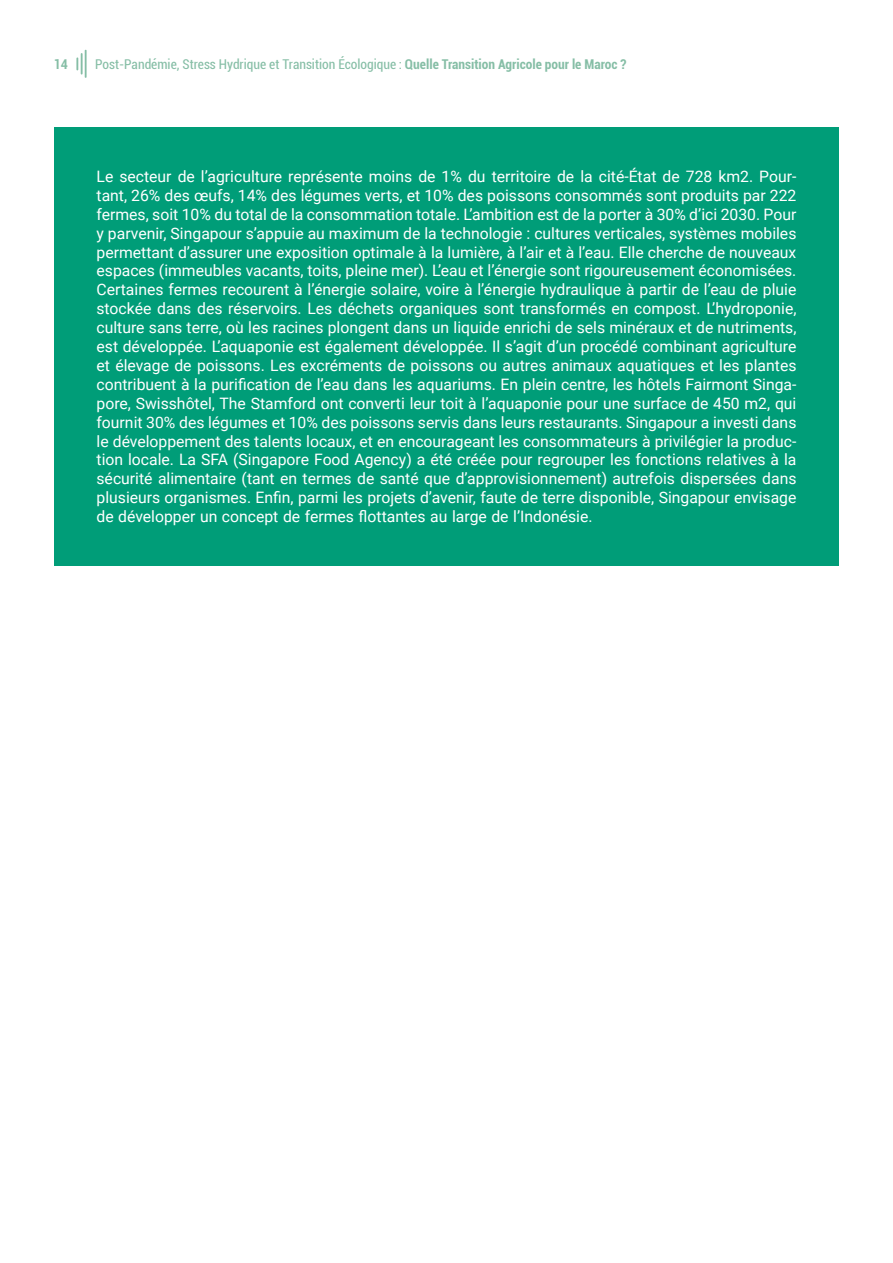
<style>
.page{position:relative;width:893px;height:1263px;background:#fff}
.page>*{position:absolute;margin:0;border:0;box-sizing:border-box;transform-origin:0 0}
.t1{font:15.75px/18.9px "Roboto";color:#fff;text-align:justify}
.t2{font:condensed 13.5px "Roboto";color:#86bea6}
.t3{font:700 condensed 13.5px "Roboto";color:#86bea6}
.s1{font-weight:700}
</style>
<div class="page">
<svg style="left:76px;top:50px;width:11px;height:28px"></svg>
<div style="left:54px;top:128px;width:785px;height:438px;background:#009d78"></div>
<p class="t3" style="left:54px;top:55px;width:16px">14</p>
<p class="t2" style="left:95px;top:55px;width:533px">Post-Pandémie, Stress Hydrique et Transition Écologique : <span class="s1">Quelle Transition Agricole pour le Maroc ?</span></p>
<p class="t1" style="left:97px;top:166px;width:701px">Le secteur de l’agriculture représente moins de 1% du territoire de la cité-État de 728 km2. Pour&shy;tant, 26% des œufs, 14% des légumes verts, et 10% des poissons consommés sont produits par 222 fermes, soit 10% du total de la consommation totale. L’ambition est de la porter à 30% d’ici 2030. Pour y parvenir, Singapour s’appuie au maximum de la technologie : cultures verticales, systèmes mobiles permettant d’assurer une exposition optimale à la lumière, à l’air et à l’eau. Elle cherche de nouveaux espaces (immeubles vacants, toits, pleine mer). L’eau et l’énergie sont rigoureusement économisées.<br>Certaines fermes recourent à l’énergie solaire, voire à l’énergie hydraulique à partir de l’eau de pluie stockée dans des réservoirs. Les déchets organiques sont transformés en compost. L’hydroponie, culture sans terre, où les racines plongent dans un liquide enrichi de sels minéraux et de nutriments, est développée. L’aquaponie est également développée. Il s’agit d’un procédé combinant agriculture et élevage de poissons. Les excréments de poissons ou autres animaux aquatiques et les plantes contribuent à la purification de l’eau dans les aquariums. En plein centre, les hôtels Fairmont Singa&shy;pore, Swisshôtel, The Stamford ont converti leur toit à l’aquaponie pour une surface de 450 m2, qui fournit 30% des légumes et 10% des poissons servis dans leurs restaurants. Singapour a investi dans le développement des talents locaux, et en encourageant les consommateurs à privilégier la produc&shy;tion locale. La SFA (Singapore Food Agency) a été créée pour regrouper les fonctions relatives à la sécurité alimentaire (tant en termes de santé que d’approvisionnement) autrefois dispersées dans plusieurs organismes. Enfin, parmi les projets d’avenir, faute de terre disponible, Singapour envisage de développer un concept de fermes flottantes au large de l’Indonésie.</p>
</div>
